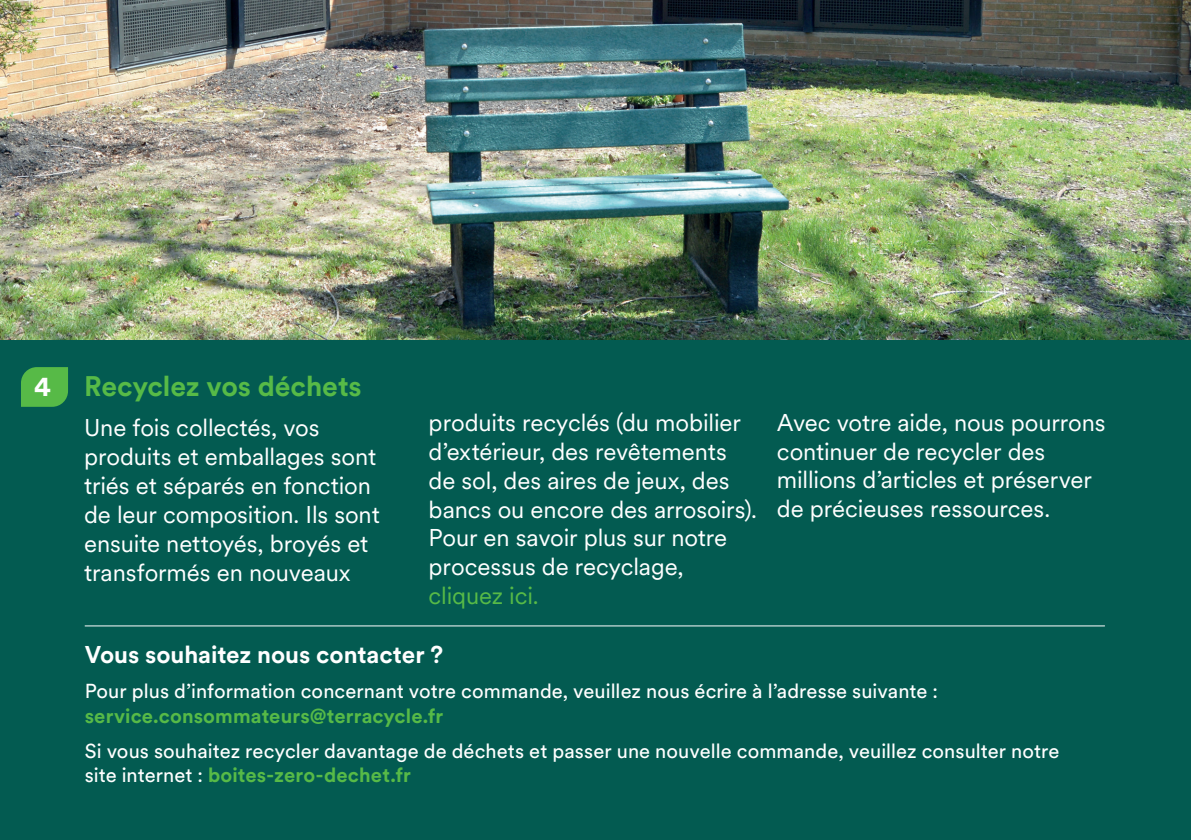
<style>
.page{position:relative;width:1191px;height:840px;background:#fff}
.page>*{position:absolute;margin:0;border:0;box-sizing:border-box;transform-origin:0 0}
.t1{font:700 28px "Circular XX";letter-spacing:-.005em;color:#57ba47}
.t2{font:700 28px "Circular XX";color:#fff}
.t3{font:24px/28.8px "Circular XX";letter-spacing:-.005em;color:#fff}
.t4{font:700 24px "Circular XX";color:#fff}
.t5{font:24px "Circular XX";letter-spacing:-.005em;color:#57ba47}
.t6{font:20px/24px "Circular XX";letter-spacing:.005em;color:#fff}
.t7{font:700 20px "Circular XX";letter-spacing:.005em;color:#57ba47}
.s1{font-weight:700;color:#57ba47}
</style>
<div class="page">
<div style="left:0;top:0;width:1191px;height:839px;background:#035b51"></div>
<img style="left:0;top:0;width:1191px;height:339px">
<svg style="left:21px;top:367px;width:47px;height:39px;background:#52b447"></svg>
<hr style="left:85px;top:625px;width:1019px;height:1px;background:#fff">
<p class="t2" style="left:34px;top:367px;width:18px">4</p>
<p class="t1" style="left:84px;top:367px;width:279px">Recyclez vos déchets</p>
<p class="t3" style="left:84px;top:412px;width:297px">Une fois collectés, vos produits et emballages sont triés et séparés en fonction de leur composition. Ils sont ensuite nettoyés, broyés et transformés en nouveaux</p>
<p class="t3" style="left:429px;top:407px;width:330px">produits recyclés (du mobilier d’extérieur, des revêtements de sol, des aires de jeux, des bancs ou encore des arrosoirs).<br>Pour en savoir plus sur notre processus de recyclage,</p>
<p class="t5" style="left:429px;top:579px;width:112px">cliquez ici.</p>
<p class="t4" style="left:85px;top:637px;width:360px">Vous souhaitez nous contacter ?</p>
<p class="t6" style="left:85px;top:678px;width:854px">Pour plus d’information concernant votre commande, veuillez nous écrire à l’adresse suivante :</p>
<p class="t7" style="left:85px;top:701px;width:360px">service.consommateurs@terracycle.fr</p>
<p class="t6" style="left:85px;top:737px;width:976px">Si vous souhaitez recycler davantage de déchets et passer une nouvelle commande, veuillez consulter notre site internet : <span class="s1">boites-zero-dechet.fr</span></p>
<p class="t3" style="left:777px;top:406px;width:330px">Avec votre aide, nous pourrons continuer de recycler des millions d’articles et préserver de précieuses ressources.</p>
</div>
